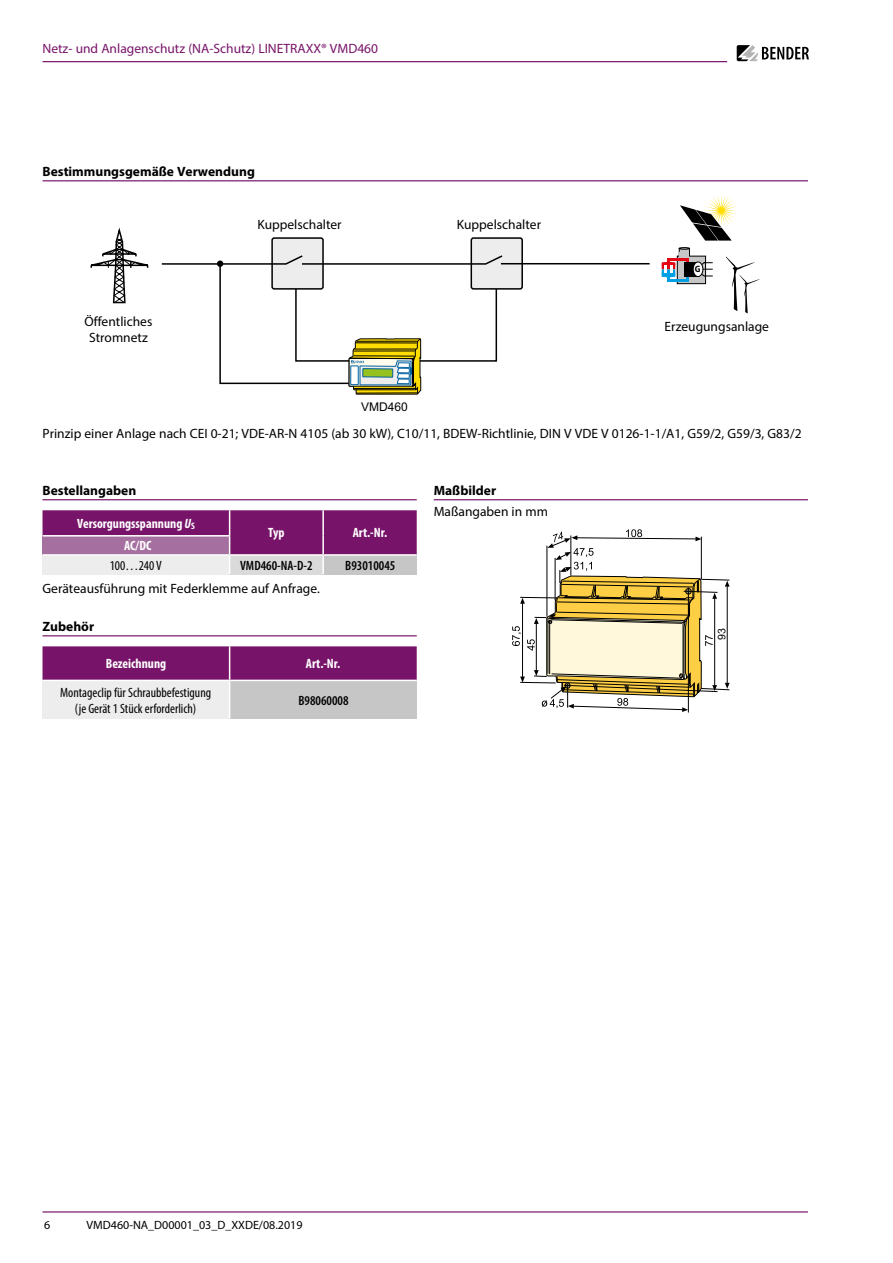
<style>
.page{position:relative;width:893px;height:1263px;background:#fff}
.page>*{position:absolute;margin:0;border:0;box-sizing:border-box;transform-origin:0 0}
.t1{font:13.5px/16.5px "Myriad Pro";color:#000;text-align:center}
.t2{font:condensed 13.5px/16.5px "Myriad Pro";color:#000;text-align:center}
.t3{font:700 13.5px "Myriad Pro";color:#000}
.t4{font:700 condensed 13.5px "Myriad Pro";color:#fff}
.t5{font:13.5px "Myriad Pro";color:#771469}
.t6{font:600 condensed 13.5px "Myriad Pro";color:#000}
.t7{font:12px "Myriad Pro";color:#000}
.t8{font:12px "Arial";color:#000}
.t9{font:10.65px "Arial";color:#000}
.t10{font:700 semi-condensed 9.3px "Myriad Pro";color:#000}
.s1{font-style:italic}
</style>
<div class="page">
<svg style="left:737px;top:45px;width:72px;height:16px"></svg>
<hr style="left:43px;top:61px;width:684px;height:1px;background:#771469">
<hr style="left:43px;top:1211px;width:765px;height:1px;background:#771469">
<hr style="left:43px;top:180px;width:765px;height:1px;background:#771469">
<div style="left:679px;top:248px;width:10px;height:10px;background:#c6c6c6"></div>
<div style="left:679px;top:248px;width:11px;height:11px;border:1px solid #000"></div>
<svg style="left:679px;top:247px;width:11px;height:2px"></svg>
<div style="left:677px;top:256px;width:29px;height:28px;background:#c6c6c6"></div>
<div style="left:677px;top:256px;width:29px;height:28px;border:1px solid #000"></div>
<hr style="left:667px;top:258px;width:22px;height:2px;background:#e30613">
<hr style="left:667px;top:279px;width:22px;height:2px;background:#009fe3">
<svg style="left:661px;top:260px;width:15px;height:19px"></svg>
<svg style="left:700px;top:261px;width:13px;height:16px"></svg>
<div style="left:679px;top:252px;width:10px;height:6px;background:#c6c6c6"></div>
<div style="left:684px;top:262px;width:14px;height:15px;background:#000"></div>
<div style="left:693px;top:262px;width:10px;height:15px;background:#fff;border-radius:50%"></div>
<div style="left:693px;top:261px;width:10px;height:16px;border:1px solid #000;border-radius:50%"></div>
<svg style="left:680px;top:194px;width:57px;height:47px"></svg>
<svg style="left:726px;top:257px;width:34px;height:56px"></svg>
<svg style="left:91px;top:227px;width:559px;height:168px"></svg>
<hr style="left:434px;top:499px;width:374px;height:1px;background:#771469">
<svg style="left:512px;top:529px;width:218px;height:183px"></svg>
<svg style="left:43px;top:510px;width:374px;height:64px;background:#a16598"></svg>
<hr style="left:43px;top:499px;width:374px;height:1px;background:#771469">
<div style="left:43px;top:646px;width:374px;height:34px;background:#771469"></div>
<div style="left:43px;top:680px;width:187px;height:39px;background:#ededed"></div>
<div style="left:230px;top:680px;width:187px;height:39px;background:#c6c6c6"></div>
<hr style="left:229px;top:646px;width:1px;height:34px;background:#fff">
<hr style="left:43px;top:680px;width:187px;height:1px;background:#fff">
<hr style="left:230px;top:680px;width:187px;height:1px;background:#fff">
<hr style="left:229px;top:681px;width:1px;height:38px;background:#fff">
<hr style="left:43px;top:635px;width:374px;height:1px;background:#771469">
<p class="t5" style="left:43px;top:40px;width:337px">Netz- und Anlagenschutz (NA-Schutz) LINETRAXX® VMD460</p>
<p class="t3" style="left:43px;top:163px;width:214px">Bestimmungsgemäße Verwendung</p>
<p class="t1" style="left:84px;top:313px;width:69px">Öffentliches<br>Stromnetz</p>
<p class="t1" style="left:257px;top:216px;width:86px">Kuppelschalter</p>
<p class="t1" style="left:457px;top:216px;width:86px">Kuppelschalter</p>
<p class="t10" style="left:695px;top:264px;width:7px">G</p>
<p class="t1" style="left:665px;top:318px;width:106px">Erzeugungsanlage</p>
<p class="t8" style="left:361px;top:398px;width:48px">VMD460</p>
<p class="t1" style="left:43px;top:424px;width:761px">Prinzip einer Anlage nach CEI 0-21; VDE-AR-N 4105 (ab 30 kW), C10/11, BDEW-Richtlinie, DIN V VDE V 0126-1-1/A1, G59/2, G59/3, G83/2</p>
<p class="t3" style="left:43px;top:481px;width:95px">Bestellangaben</p>
<p class="t4" style="left:77px;top:515px;width:119px">Versorgungsspannung <span class="s1">U</span><sub>S</sub></p>
<p class="t4" style="left:268px;top:524px;width:18px">Typ</p>
<p class="t4" style="left:353px;top:524px;width:36px">Art.-Nr.</p>
<p class="t4" style="left:124px;top:537px;width:29px">AC/DC</p>
<p class="t2" style="left:110px;top:557px;width:54px">100…240 V</p>
<p class="t6" style="left:240px;top:558px;width:74px">VMD460-NA-D-2</p>
<p class="t6" style="left:345px;top:558px;width:52px">B93010045</p>
<p class="t1" style="left:43px;top:580px;width:279px">Geräteausführung mit Federklemme auf Anfrage.</p>
<p class="t3" style="left:43px;top:618px;width:53px">Zubehör</p>
<p class="t4" style="left:106px;top:655px;width:62px">Bezeichnung</p>
<p class="t4" style="left:306px;top:655px;width:36px">Art.-Nr.</p>
<p class="t2" style="left:60px;top:684px;width:152px">Montageclip für Schraubbefestigung (je Gerät 1 Stück erforderlich)</p>
<p class="t6" style="left:298px;top:693px;width:52px">B98060008</p>
<p class="t3" style="left:434px;top:481px;width:64px">Maßbilder</p>
<p class="t1" style="left:434px;top:503px;width:116px">Maßangaben in mm</p>
<p class="t9" style="left:714px;top:640px;width:13px;rotate:-90deg">93</p>
<p class="t7" style="left:44px;top:1217px;width:8px">6</p>
<p class="t7" style="left:87px;top:1217px;width:217px">VMD460-NA_D00001_03_D_XXDE/08.2019</p>
</div>
